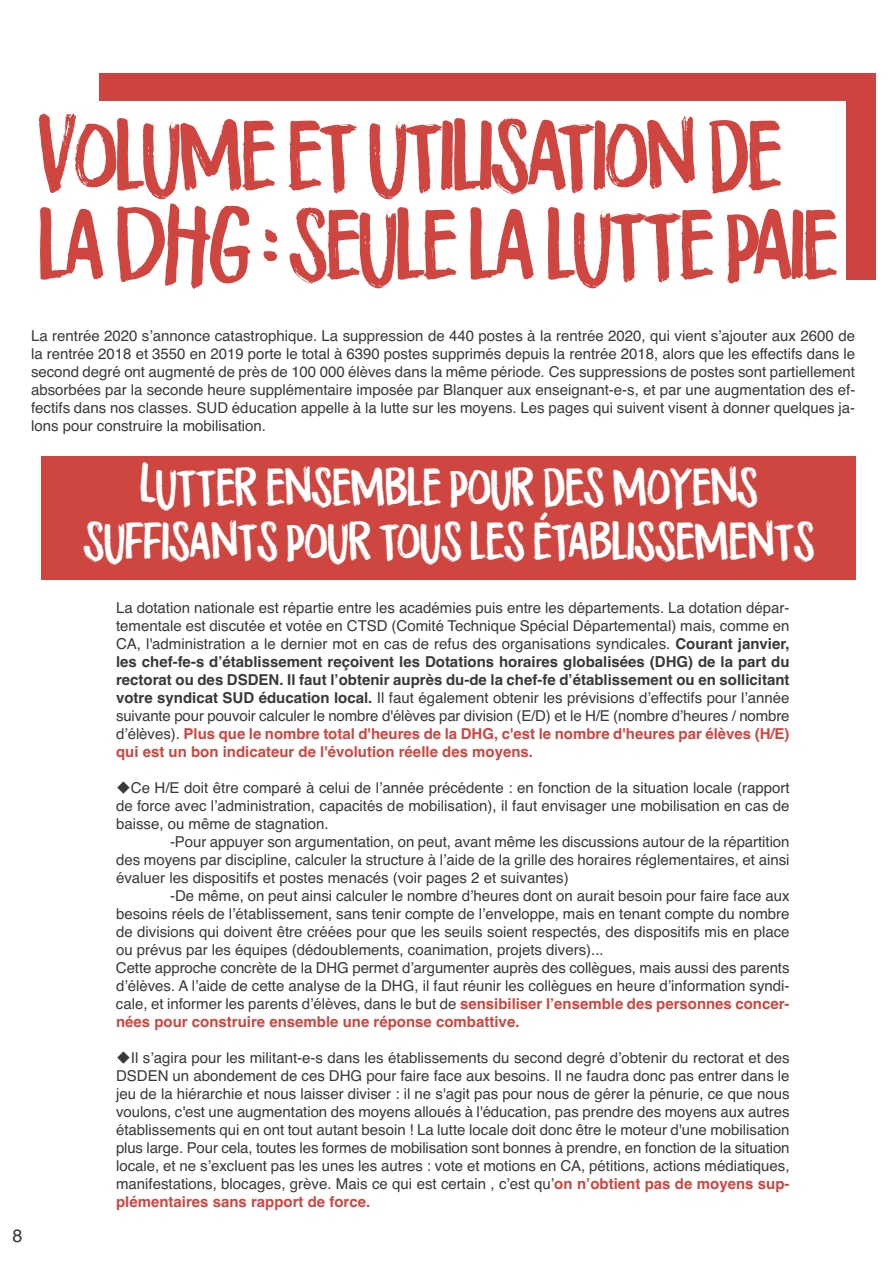
<style>
.page{position:relative;width:893px;height:1263px;background:#fff}
.page>*{position:absolute;margin:0;border:0;box-sizing:border-box;transform-origin:0 0}
.t1{font:84px/89.1px "Flicker DEMO";letter-spacing:-.05em;color:#cf4640}
.t2{font:45px/54px "Flicker DEMO";letter-spacing:-.025em;color:#fff;text-align:center}
.t3{font:18px "Helvetica";color:#39383a}
.t4{font:15px/18px "Helvetica";color:#39383a;text-align:justify}
.s1{font-weight:700}
.s2{font-weight:700;color:#cf4640}
</style>
<div class="page">
<div style="left:100px;top:74px;width:776px;height:206px;background:#ce4340"></div>
<div style="left:37px;top:102px;width:808px;height:211px;background:#fff"></div>
<div style="left:42px;top:457px;width:814px;height:123px;background:#cf4640"></div>
<h1 class="t1" style="left:37px;top:109px;width:803px">VOLUME ET UTILISATION DE<br>LA DHG : SEULE LA LUTTE PAIE</h1>
<p class="t4" style="left:31px;top:327px;width:826px">La rentrée 2020 s’annonce catastrophique. La suppression de 440 postes à la rentrée 2020, qui vient s’ajouter aux 2600 de la rentrée 2018 et 3550 en 2019 porte le total à 6390 postes supprimés depuis la rentrée 2018, alors que les effectifs dans le second degré ont augmenté de près de 100 000 élèves dans la même période. Ces suppressions de postes sont partiellement absorbées par la seconde heure supplémentaire imposée par Blanquer aux enseignant-e-s, et par une augmentation des ef&shy;fectifs dans nos classes. SUD éducation appelle à la lutte sur les moyens. Les pages qui suivent visent à donner quelques ja&shy;lons pour construire la mobilisation.</p>
<h2 class="t2" style="left:83px;top:459px;width:733px">LUTTER ENSEMBLE POUR DES MOYENS<br>SUFFISANTS POUR TOUS LES ÉTABLISSEMENTS</h2>
<p class="t3" style="left:12px;top:1226px;width:12px">8</p>
<p class="t4" style="left:116px;top:598px;width:675px">La dotation nationale est répartie entre les académies puis entre les départements. La dotation dépar&shy;tementale est discutée et votée en CTSD (Comité Technique Spécial Départemental) mais, comme en CA, l'administration a le dernier mot en cas de refus des organisations syndicales. <span class="s1">Courant janvier, les chef-fe-s d’établissement reçoivent les Dotations horaires globalisées (DHG) de la part du rectorat ou des DSDEN. Il faut l’obtenir auprès du-de la chef-fe d’établissement ou en sollicitant votre syndicat SUD éducation local.</span> Il faut également obtenir les prévisions d’effectifs pour l’année suivante pour pouvoir calculer le nombre d'élèves par division (E/D) et le H/E (nombre d’heures / nombre d’élèves). <span class="s2">Plus que le nombre total d'heures de la DHG, c'est le nombre d'heures par élèves (H/E) qui est un bon indicateur de l'évolution réelle des moyens.</span></p>
<p class="t4" style="left:116px;top:779px;width:675px">◆Ce H/E doit être comparé à celui de l’année précédente : en fonction de la situation locale (rapport de force avec l’administration, capacités de mobilisation), il faut envisager une mobilisation en cas de baisse, ou même de stagnation.</p>
<p class="t4" style="left:116px;top:832px;width:675px;text-indent:54px">-Pour appuyer son argumentation, on peut, avant même les discussions autour de la répartition des moyens par discipline, calculer la structure à l’aide de la grille des horaires réglementaires, et ainsi évaluer les dispositifs et postes menacés (voir pages 2 et suivantes)</p>
<p class="t4" style="left:116px;top:886px;width:675px;text-align:left;text-indent:54px">-De même, on peut ainsi calculer le nombre d’heures dont on aurait besoin pour faire face aux besoins réels de l’établissement, sans tenir compte de l’enveloppe, mais en tenant compte du nombre de divisions qui doivent être créées pour que les seuils soient respectés, des dispositifs mis en place ou prévus par les équipes (dédoublements, coanimation, projets divers)...<br>Cette approche concrète de la DHG permet d’argumenter auprès des collègues, mais aussi des parents d’élèves. A l’aide de cette analyse de la DHG, il faut réunir les collègues en heure d’information syndi&shy;cale, et informer les parents d’élèves, dans le but de <span class="s2">sensibiliser l’ensemble des personnes concer&shy;nées pour construire ensemble une réponse combattive.</span></p>
<p class="t4" style="left:116px;top:1049px;width:675px">◆Il s’agira pour les militant-e-s dans les établissements du second degré d’obtenir du rectorat et des DSDEN un abondement de ces DHG pour faire face aux besoins. Il ne faudra donc pas entrer dans le jeu de la hiérarchie et nous laisser diviser : il ne s'agit pas pour nous de gérer la pénurie, ce que nous voulons, c'est une augmentation des moyens alloués à l'éducation, pas prendre des moyens aux autres établissements qui en ont tout autant besoin ! La lutte locale doit donc être le moteur d'une mobilisation plus large. Pour cela, toutes les formes de mobilisation sont bonnes à prendre, en fonction de la situation locale, et ne s’excluent pas les unes les autres : vote et motions en CA, pétitions, actions médiatiques, manifestations, blocages, grève. Mais ce qui est certain , c’est qu’<span class="s2">on n’obtient pas de moyens sup&shy;plémentaires sans rapport de force.</span></p>
</div>
